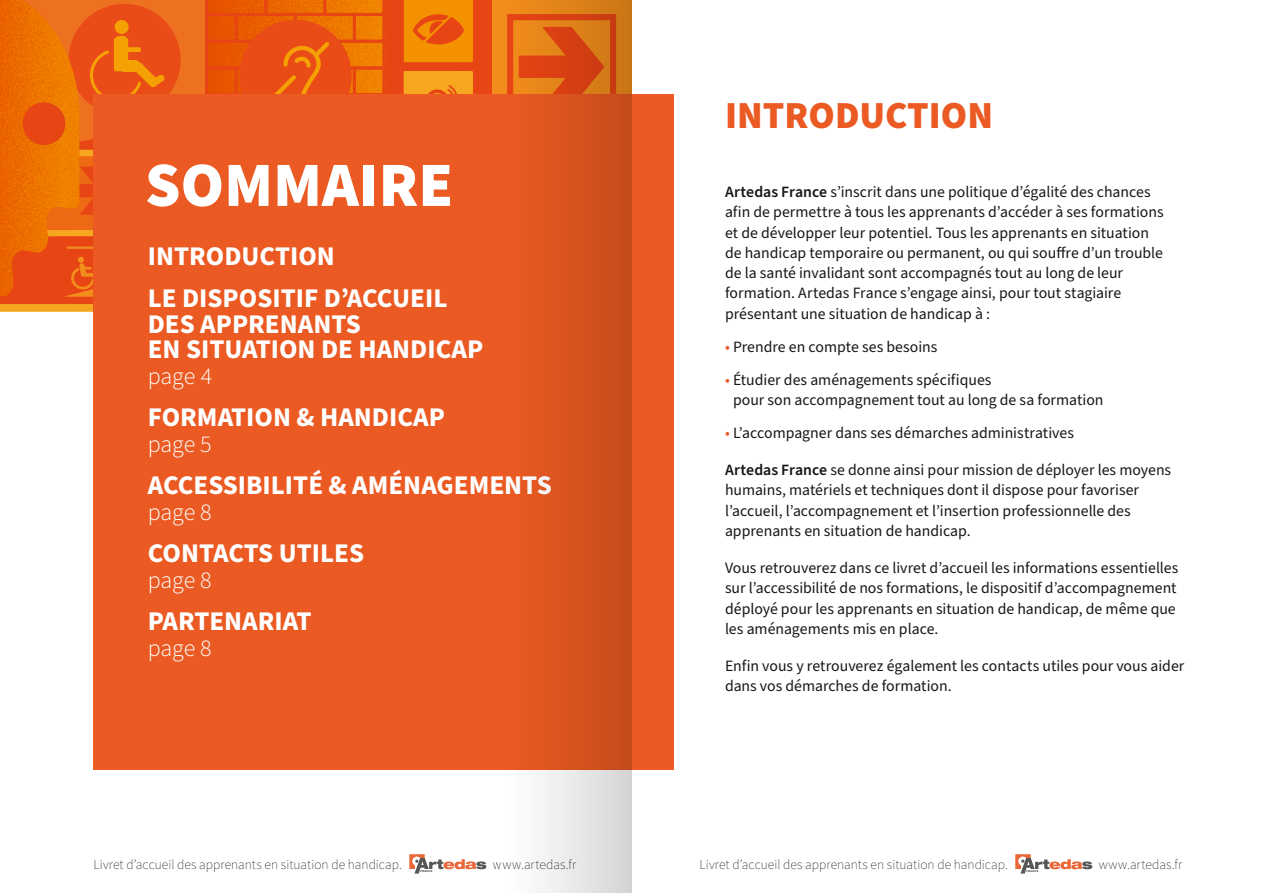
<style>
.page{position:relative;width:1263px;height:893px;background:#fff}
.page>*{position:absolute;margin:0;border:0;box-sizing:border-box;transform-origin:0 0}
.t1{font:900 63px "Source Sans Pro";color:#fff}
.t2{font:900 38.25px "Source Sans Pro";color:#eb5a22}
.t3{font:700 27px/42.5px "Source Sans Pro";color:#fff}
.t4{font:300 24px "Source Sans Pro";letter-spacing:-.01em;color:#fff}
.t5{font:15.75px/20.2px "Source Sans Pro";color:#181716}
.t6{font:200 13.5px "Source Sans Pro";letter-spacing:.005em;color:#181716}
.s1{font-weight:600}
.s2{color:#eb5a22}
</style>
<div class="page">
<svg style="left:1015px;top:854px;width:77px;height:19px"></svg>
<svg style="left:409px;top:854px;width:77px;height:19px"></svg>
<svg style="left:0;top:0;width:496px;height:313px;background:#eb640d"></svg>
<div style="left:23px;top:102px;width:42px;height:43px;background:#e84515;border-radius:50%"></div>
<div style="left:94px;top:94px;width:580px;height:676px;background:#eb5a22"></div>
<svg style="left:496px;top:0;width:135px;height:893px"></svg>
<h1 class="t1" style="left:145px;top:141px;width:310px">SOMMAIRE</h1>
<h3 class="t3" style="left:148px;top:235px;width:301px">INTRODUCTION<br>LE DISPOSITIF D’ACCUEIL</h3>
<h3 class="t3" style="left:148px;top:312px;width:337px;line-height:25.5px">DES APPRENANTS<br>EN SITUATION DE HANDICAP</h3>
<h3 class="t4" style="left:148px;top:361px;width:66px">page 4</h3>
<h3 class="t3" style="left:148px;top:397px;width:299px">FORMATION &amp; HANDICAP</h3>
<h3 class="t4" style="left:148px;top:429px;width:65px">page 5</h3>
<h3 class="t3" style="left:148px;top:465px;width:405px">ACCESSIBILITÉ &amp; AMÉNAGEMENTS</h3>
<h3 class="t4" style="left:148px;top:497px;width:65px">page 8</h3>
<h3 class="t3" style="left:148px;top:533px;width:218px">CONTACTS UTILES</h3>
<h3 class="t4" style="left:148px;top:565px;width:65px">page 8</h3>
<h3 class="t3" style="left:148px;top:601px;width:165px">PARTENARIAT</h3>
<h3 class="t4" style="left:148px;top:633px;width:65px">page 8</h3>
<h2 class="t2" style="left:725px;top:89px;width:270px">INTRODUCTION</h2>
<p class="t5" style="left:725px;top:182px;width:440px"><span class="s1">Artedas France</span> s’inscrit dans une politique d’égalité des chances afin de permettre à tous les apprenants d’accéder à ses formations et de développer leur potentiel. Tous les apprenants en situation de handicap temporaire ou permanent, ou qui souffre d’un trouble de la santé invalidant sont accompagnés tout au long de leur formation. Artedas France s’engage ainsi, pour tout stagiaire présentant une situation de handicap à :</p>
<p class="t5" style="left:725px;top:337px;width:214px"><span class="s2">•</span> Prendre en compte ses besoins</p>
<p class="t5" style="left:733px;top:370px;width:372px;text-indent:-8px"><span class="s2">•</span> Étudier des aménagements spécifiques<br>pour son accompagnement tout au long de sa formation</p>
<p class="t5" style="left:725px;top:423px;width:350px"><span class="s2">•</span> L’accompagner dans ses démarches administratives</p>
<p class="t5" style="left:725px;top:460px;width:448px"><span class="s1">Artedas France</span> se donne ainsi pour mission de déployer les moyens humains, matériels et techniques dont il dispose pour favoriser l’accueil, l’accompagnement et l’insertion professionnelle des apprenants en situation de handicap.</p>
<p class="t5" style="left:725px;top:558px;width:455px">Vous retrouverez dans ce livret d’accueil les informations essentielles sur l’accessibilité de nos formations, le dispositif d’accompagnement déployé pour les apprenants en situation de handicap, de même que les aménagements mis en place.</p>
<p class="t5" style="left:725px;top:656px;width:461px">Enfin vous y retrouverez également les contacts utiles pour vous aider dans vos démarches de formation.</p>
<p class="t6" style="left:94px;top:856px;width:310px">Livret d’accueil des apprenants en situation de handicap.</p>
<p class="t6" style="left:493px;top:856px;width:85px">www.artedas.fr</p>
<p class="t6" style="left:699px;top:856px;width:310px">Livret d’accueil des apprenants en situation de handicap.</p>
<p class="t6" style="left:1099px;top:856px;width:85px">www.artedas.fr</p>
</div>
